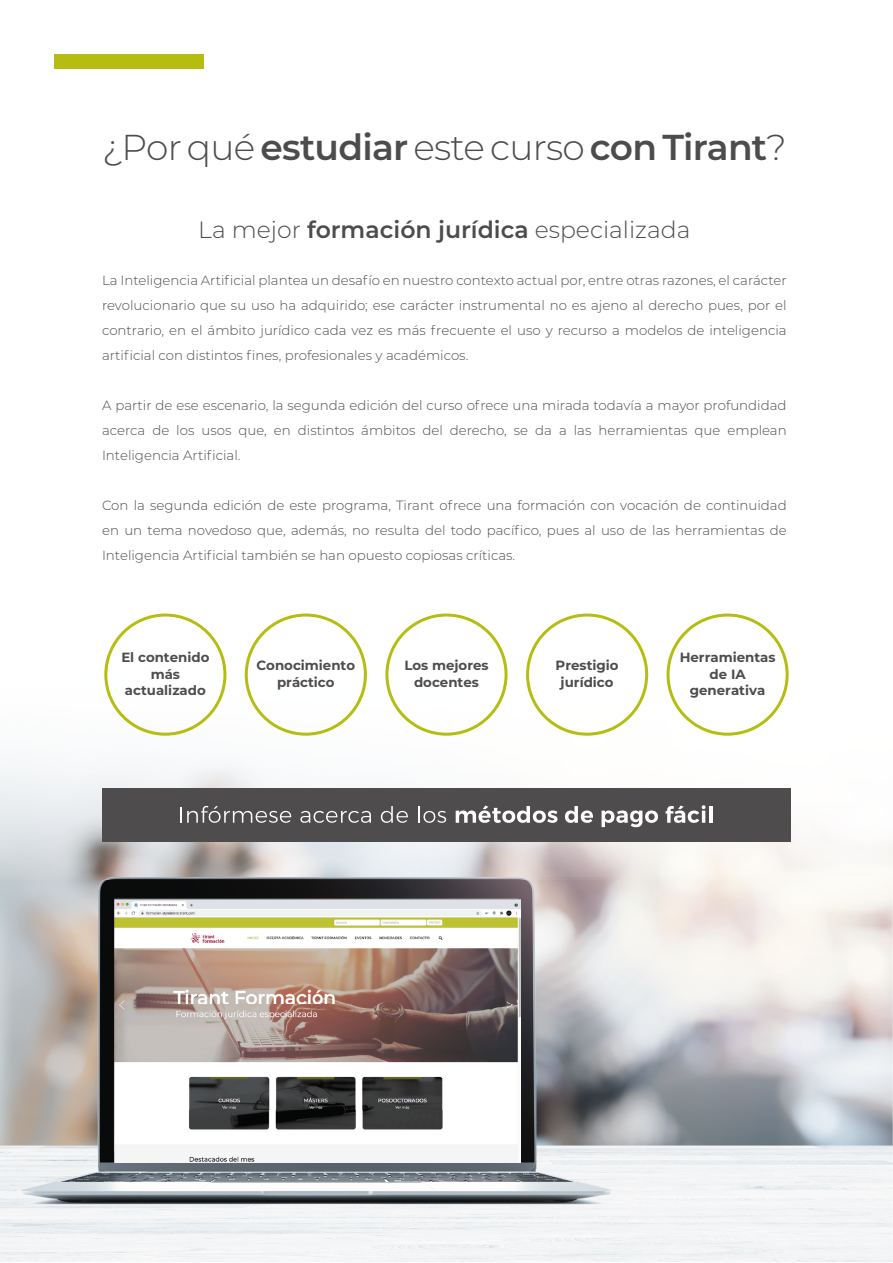
<style>
.page{position:relative;width:893px;height:1263px;background:#fff}
.page>*{position:absolute;margin:0;border:0;box-sizing:border-box;transform-origin:0 0}
.t1{font:300 36px "Montserrat";letter-spacing:-.02em;color:#4d4c4c}
.t2{font:300 23.55px "Montserrat";color:#4d4c4c}
.t3{font:300 13.35px/25px "Montserrat";color:#4d4c4c;text-align:justify}
.t4{font:700 13.35px/16.5px "Montserrat";color:#4e4c4c;text-align:center}
.s1{font-weight:600}
</style>
<div class="page">
<div style="left:54px;top:54px;width:149px;height:14px;background:#b4bd10"></div>
<img style="left:0;top:668px;width:893px;height:594px">
<img style="left:115px;top:899px;width:405px;height:264px">
<div style="left:102px;top:788px;width:689px;height:53px;background:#4e4c4c"></div>
<svg style="left:180px;top:806px;width:111px;height:17px"></svg>
<svg style="left:300px;top:811px;width:71px;height:12px"></svg>
<svg style="left:381px;top:806px;width:27px;height:17px"></svg>
<svg style="left:418px;top:806px;width:28px;height:17px"></svg>
<svg style="left:456px;top:805px;width:101px;height:18px"></svg>
<svg style="left:565px;top:806px;width:28px;height:17px"></svg>
<svg style="left:601px;top:810px;width:57px;height:17px"></svg>
<svg style="left:665px;top:805px;width:40px;height:18px"></svg>
<hr style="left:709px;top:806px;width:4px;height:17px;background:#fff">
<svg style="left:104px;top:613px;width:122px;height:123px"></svg>
<svg style="left:245px;top:613px;width:122px;height:123px"></svg>
<svg style="left:385px;top:613px;width:123px;height:123px"></svg>
<svg style="left:526px;top:613px;width:122px;height:123px"></svg>
<svg style="left:666px;top:613px;width:123px;height:123px"></svg>
<h1 class="t1" style="left:102px;top:123px;width:686px">¿Por qué <span class="s1">estudiar</span> este curso <span class="s1">con Tirant</span>?</h1>
<h2 class="t2" style="left:198px;top:213px;width:494px">La mejor <span class="s1">formación jurídica</span> especializada</h2>
<p class="t3" style="left:102px;top:267px;width:686px">La Inteligencia Artificial plantea un desafío en nuestro contexto actual por, entre otras razones, el carácter revolucionario que su uso ha adquirido; ese carácter instrumental no es ajeno al derecho pues, por el contrario, en el ámbito jurídico cada vez es más frecuente el uso y recurso a modelos de inteligencia artificial con distintos fines, profesionales y académicos.</p>
<p class="t3" style="left:102px;top:392px;width:686px">A partir de ese escenario, la segunda edición del curso ofrece una mirada todavía a mayor profundidad acerca de los usos que, en distintos ámbitos del derecho, se da a las herramientas que emplean Inteligencia Artificial.</p>
<p class="t3" style="left:102px;top:492px;width:686px">Con la segunda edición de este programa, Tirant ofrece una formación con vocación de continuidad en un tema novedoso que, además, no resulta del todo pacífico, pues al uso de las herramientas de Inteligencia Artificial también se han opuesto copiosas críticas.</p>
<p class="t4" style="left:121px;top:648px;width:90px">El contenido más actualizado</p>
<p class="t4" style="left:256px;top:657px;width:100px">Conocimiento práctico</p>
<p class="t4" style="left:404px;top:657px;width:86px">Los mejores docentes</p>
<p class="t4" style="left:556px;top:657px;width:64px">Prestigio jurídico</p>
<p class="t4" style="left:680px;top:648px;width:97px">Herramientas de IA generativa</p>
</div>
